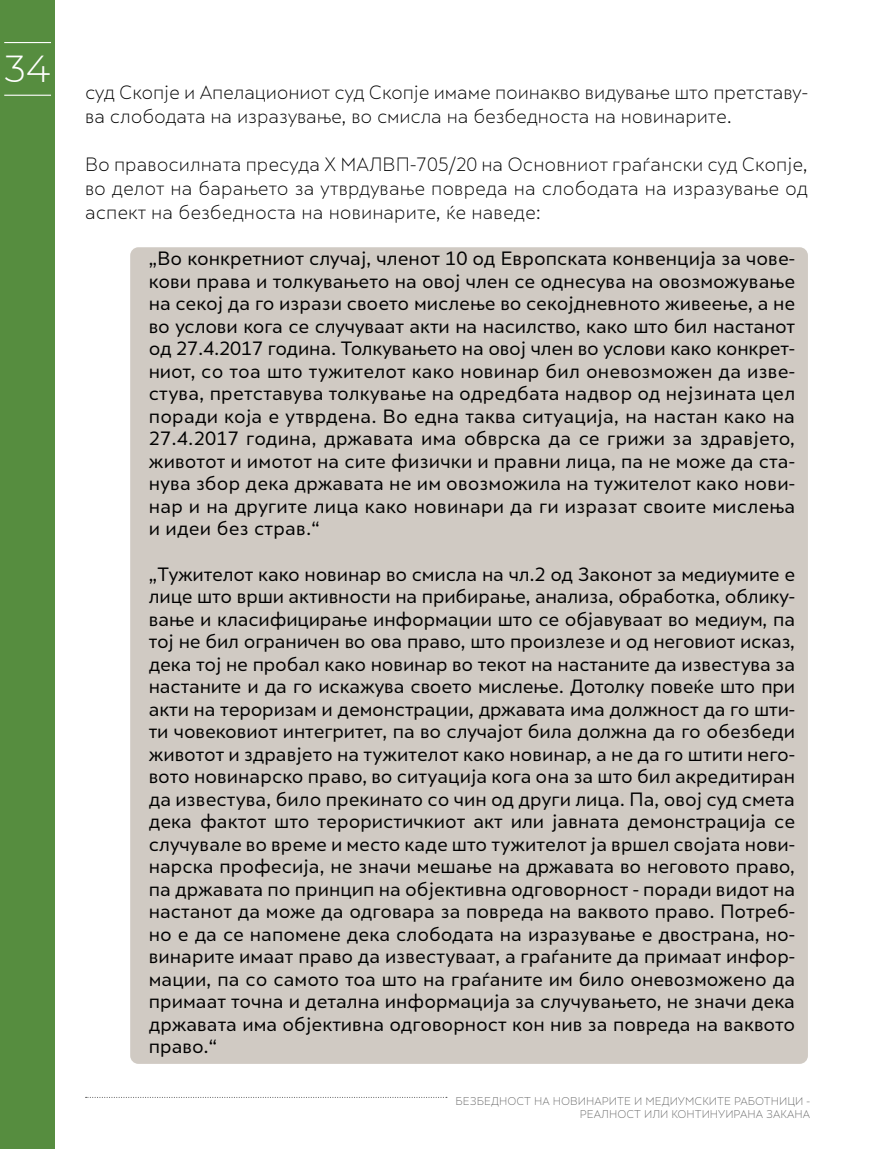
<style>
.page{position:relative;width:893px;height:1149px;background:#fff}
.page>*{position:absolute;margin:0;border:0;box-sizing:border-box;transform-origin:0 0}
.t1{font:300 37.5px "Montserrat";color:#fff}
.t2{font:18px/22.5px "Skola Sans";color:#000;text-align:justify}
.t3{font:300 18px/24px "Skola Sans";letter-spacing:-.01em;color:#000}
.t4{font:300 10.5px/13.5px "Skola Sans";color:#666;text-align:right}
</style>
<div class="page">
<div style="left:0;top:0;width:55px;height:1148px;background:#568d3f"></div>
<hr style="left:4px;top:42px;width:47px;height:1px;background:#fff">
<hr style="left:4px;top:95px;width:47px;height:1px;background:#fff">
<div style="left:130px;top:247px;width:678px;height:816px;background:#d0cac3;border-radius:8px"></div>
<h1 class="t1" style="left:5px;top:43px;width:47px">34</h1>
<p class="t3" style="left:85px;top:80px;width:724px">суд Скопје и Апелациониот суд Скопје имаме поинакво видување што претставу&shy;ва слободата на изразување, во смисла на безбедноста на новинарите.</p>
<p class="t3" style="left:85px;top:152px;width:724px;text-align:justify">Во правосилната пресуда X МАЛВП-705/20 на Основниот граѓански суд Скопје, во делот на барањето за утврдување повреда на слободата на изразување од аспект на безбедноста на новинарите, ќе наведе:</p>
<p class="t2" style="left:149px;top:247px;width:648px">„Во конкретниот случај, членот 10 од Европската конвенција за чове&shy;кови права и толкувањето на овој член се однесува на овозможување на секој да го изрази своето мислење во секојдневното живеење, а не во услови кога се случуваат акти на насилство, како што бил настанот од 27.4.2017 година. Толкувањето на овој член во услови како конкрет&shy;ниот, со тоа што тужителот како новинар бил оневозможен да изве&shy;стува, претставува толкување на одредбата надвор од нејзината цел поради која е утврдена. Во една таква ситуација, на настан како на 27.4.2017 година, државата има обврска да се грижи за здравјето, животот и имотот на сите физички и правни лица, па не може да ста&shy;нува збор дека државата не им овозможила на тужителот како нови&shy;нар и на другите лица како новинари да ги изразат своите мислења и идеи без страв.“</p>
<p class="t2" style="left:149px;top:562px;width:648px">„Тужителот како новинар во смисла на чл.2 од Законот за медиумите е лице што врши активности на прибирање, анализа, обработка, облику&shy;вање и класифицирање информации што се објавуваат во медиум, па тој не бил ограничен во ова право, што произлезе и од неговиот исказ, дека тој не пробал како новинар во текот на настаните да известува за настаните и да го искажува своето мислење. Дотолку повеќе што при акти на тероризам и демонстрации, државата има должност да го шти&shy;ти човековиот интегритет, па во случајот била должна да го обезбеди животот и здравјето на тужителот како новинар, а не да го штити него&shy;вото новинарско право, во ситуација кога она за што бил акредитиран да известува, било прекинато со чин од други лица. Па, овој суд смета дека фактот што терористичкиот акт или јавната демонстрација се случувале во време и место каде што тужителот ја вршел својата нови&shy;нарска професија, не значи мешање на државата во неговото право, па државата по принцип на објективна одговорност - поради видот на настанот да може да одговара за повреда на ваквото право. Потреб&shy;но е да се напомене дека слободата на изразување е двострана, но&shy;винарите имаат право да известуваат, а граѓаните да примаат инфор&shy;мации, па со самото тоа што на граѓаните им било оневозможено да примаат точна и детална информација за случувањето, не значи дека државата има објективна одговорност кон нив за повреда на ваквото право.“</p>
<p class="t4" style="left:455px;top:1093px;width:356px">БЕЗБЕДНОСТ НА НОВИНАРИТЕ И МЕДИУМСКИТЕ РАБОТНИЦИ -<br>РЕАЛНОСТ ИЛИ КОНТИНУИРАНА ЗАКАНА</p>
</div>
